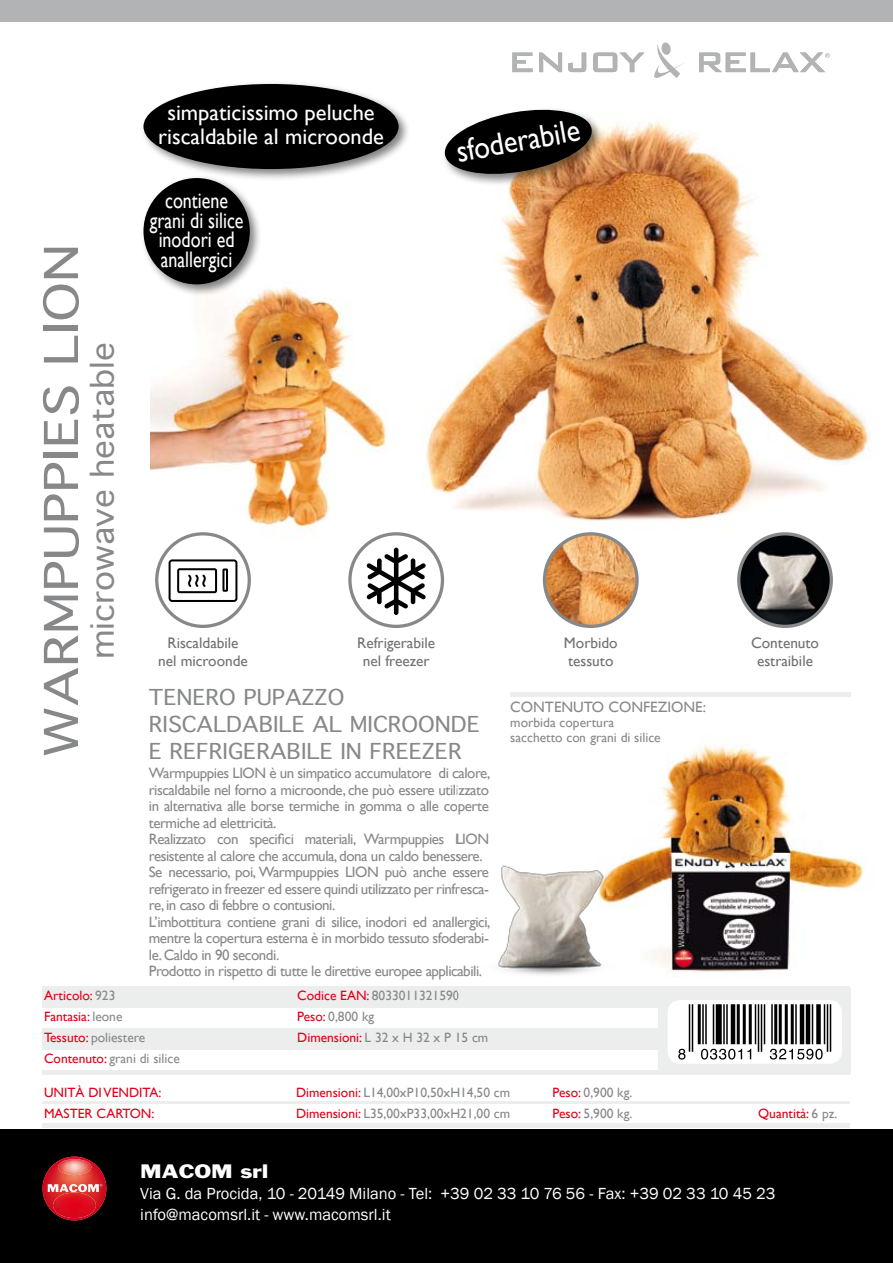
<style>
.page{position:relative;width:893px;height:1263px;background:#fff}
.page>*{position:absolute;margin:0;border:0;box-sizing:border-box;transform-origin:0 0}
.t1{font:45px "Geneva";color:#87888a;scale:1.2 1}
.t2{font:31.5px "Gill Sans";color:#fff;scale:.9 1}
.t3{font:30px "Geneva";color:#87888a;scale:1.1 1}
.t4{font:22.5px/24px "Gill Sans";color:#fff;text-align:center}
.t5{font:22.5px/19.5px "Gill Sans";color:#fff;text-align:center;scale:.8 1}
.t6{font:21px/27px "Geneva";color:#87888a;scale:1.08 1}
.t7{font:18px "Franklin Gothic";color:#fff;scale:1.2 1}
.t8{font:16.5px/21px "Franklin Gothic";color:#fff}
.t9{font:15.3px/18.3px "Gill Sans";color:#707173;text-align:center}
.t10{font:15px/16.5px "Gill Sans";letter-spacing:-.03em;color:#87888a}
.t11{font:15px "Gill Sans";color:#87888a}
.t12{font:13.5px/21px "Gill Sans";color:#87888a}
.t13{font:13.5px/21px "Gill Sans";color:#e2001a}
.s1{color:#87888a}
.s2{color:#e2001a}
</style>
<div class="page">
<img style="left:151px;top:287px;width:220px;height:264px">
<img style="left:353px;top:52px;width:517px;height:489px">
<div style="left:0;top:1129px;width:893px;height:134px;background:#000"></div>
<div style="left:0;top:0;width:893px;height:21px;background:#b1b3b4"></div>
<svg style="left:43px;top:1156px;width:63px;height:64px"></svg>
<div style="left:43px;top:986px;width:807px;height:21px;background:#eceded"></div>
<div style="left:43px;top:1028px;width:807px;height:22px;background:#eceded"></div>
<hr style="left:43px;top:1070px;width:807px;height:4px;background:#eceded">
<div style="left:659px;top:988px;width:192px;height:85px;background:#eceded"></div>
<svg style="left:668px;top:1000px;width:174px;height:64px;background:#efefef"></svg>
<div style="left:510px;top:692px;width:340px;height:5px;background:#eceded"></div>
<img style="left:739px;top:534px;width:92px;height:92px;border-radius:46px">
<div style="left:737px;top:532px;width:96px;height:96px;border:3px solid #87888a;border-radius:50%"></div>
<div style="left:157px;top:534px;width:92px;height:92px;background:#fff;border-radius:50%"></div>
<div style="left:155px;top:532px;width:96px;height:96px;border:3px solid #87888a;border-radius:50%"></div>
<div style="left:350px;top:534px;width:92px;height:92px;background:#fff;border-radius:50%"></div>
<div style="left:348px;top:532px;width:96px;height:96px;border:3px solid #87888a;border-radius:50%"></div>
<svg style="left:512px;top:53px;width:21px;height:19px"></svg>
<svg style="left:539px;top:53px;width:23px;height:19px"></svg>
<svg style="left:568px;top:53px;width:18px;height:19px"></svg>
<svg style="left:699px;top:53px;width:131px;height:19px"></svg>
<svg style="left:593px;top:42px;width:93px;height:44px"></svg>
<hr style="left:43px;top:1102px;width:807px;height:2px;background:#eceded">
<hr style="left:43px;top:1123px;width:807px;height:4px;background:#eceded">
<svg style="left:169px;top:559px;width:68px;height:43px"></svg>
<svg style="left:366px;top:548px;width:60px;height:67px"></svg>
<img style="left:544px;top:534px;width:93px;height:92px;border-radius:46px">
<div style="left:543px;top:532px;width:96px;height:96px;border:3px solid #87888a;border-radius:50%"></div>
<div style="left:140px;top:80px;width:270px;height:102px;background:#000;opacity:.5"></div>
<div style="left:143px;top:84px;width:256px;height:85px;background:#000;border-radius:50%"></div>
<div style="left:140px;top:174px;width:122px;height:123px;background:#000;opacity:.5"></div>
<div style="left:143px;top:178px;width:107px;height:106px;background:#000;border-radius:50%"></div>
<img style="left:458px;top:865px;width:178px;height:143px">
<hr style="left:689px;top:1004px;width:1px;height:48px;background:#000">
<hr style="left:692px;top:1004px;width:1px;height:48px;background:#000">
<hr style="left:698px;top:1004px;width:1px;height:40px;background:#000">
<hr style="left:699px;top:1004px;width:2px;height:40px;background:#000">
<hr style="left:702px;top:1004px;width:2px;height:40px;background:#000">
<hr style="left:705px;top:1004px;width:2px;height:40px;background:#000">
<hr style="left:713px;top:1004px;width:1px;height:40px;background:#000">
<hr style="left:716px;top:1004px;width:1px;height:40px;background:#000">
<hr style="left:717px;top:1004px;width:2px;height:40px;background:#000">
<hr style="left:719px;top:1004px;width:1px;height:40px;background:#000">
<hr style="left:720px;top:1004px;width:2px;height:40px;background:#000">
<hr style="left:723px;top:1004px;width:2px;height:40px;background:#000">
<hr style="left:726px;top:1004px;width:2px;height:40px;background:#000">
<hr style="left:731px;top:1004px;width:1px;height:40px;background:#000">
<hr style="left:732px;top:1004px;width:2px;height:40px;background:#000">
<hr style="left:734px;top:1004px;width:1px;height:40px;background:#000">
<hr style="left:737px;top:1004px;width:1px;height:40px;background:#000">
<hr style="left:738px;top:1004px;width:2px;height:40px;background:#000">
<hr style="left:743px;top:1004px;width:1px;height:40px;background:#000">
<hr style="left:744px;top:1004px;width:2px;height:40px;background:#000">
<hr style="left:749px;top:1004px;width:1px;height:40px;background:#000">
<hr style="left:750px;top:1004px;width:2px;height:40px;background:#000">
<hr style="left:755px;top:1004px;width:1px;height:40px;background:#000">
<hr style="left:758px;top:1004px;width:1px;height:48px;background:#000">
<hr style="left:761px;top:1004px;width:1px;height:48px;background:#000">
<hr style="left:764px;top:1004px;width:1px;height:40px;background:#000">
<hr style="left:771px;top:1004px;width:2px;height:40px;background:#000">
<hr style="left:774px;top:1004px;width:2px;height:40px;background:#000">
<hr style="left:776px;top:1004px;width:1px;height:40px;background:#000">
<hr style="left:779px;top:1004px;width:1px;height:40px;background:#000">
<hr style="left:780px;top:1004px;width:2px;height:40px;background:#000">
<hr style="left:785px;top:1004px;width:1px;height:40px;background:#000">
<hr style="left:786px;top:1004px;width:2px;height:40px;background:#000">
<hr style="left:791px;top:1004px;width:1px;height:40px;background:#000">
<hr style="left:792px;top:1004px;width:2px;height:40px;background:#000">
<hr style="left:795px;top:1004px;width:2px;height:40px;background:#000">
<hr style="left:800px;top:1004px;width:1px;height:40px;background:#000">
<hr style="left:801px;top:1004px;width:2px;height:40px;background:#000">
<hr style="left:803px;top:1004px;width:1px;height:40px;background:#000">
<hr style="left:806px;top:1004px;width:1px;height:40px;background:#000">
<hr style="left:807px;top:1004px;width:2px;height:40px;background:#000">
<hr style="left:809px;top:1004px;width:1px;height:40px;background:#000">
<hr style="left:812px;top:1004px;width:1px;height:40px;background:#000">
<hr style="left:816px;top:1004px;width:2px;height:40px;background:#000">
<hr style="left:818px;top:1004px;width:1px;height:40px;background:#000">
<hr style="left:819px;top:1004px;width:2px;height:40px;background:#000">
<hr style="left:824px;top:1004px;width:1px;height:40px;background:#000">
<hr style="left:827px;top:1004px;width:1px;height:48px;background:#000">
<hr style="left:830px;top:1004px;width:1px;height:48px;background:#000">
<svg style="left:678px;top:1049px;width:7px;height:10px"></svg>
<svg style="left:701px;top:1049px;width:50px;height:10px"></svg>
<svg style="left:770px;top:1049px;width:53px;height:10px"></svg>
<div style="left:441px;top:106px;width:162px;height:81px;background:#000;opacity:.5"></div>
<svg style="left:442px;top:105px;width:152px;height:73px"></svg>
<img style="left:581px;top:744px;width:284px;height:240px">
<h1 class="t1" style="left:23px;top:757px;width:429px;rotate:-90deg">WARMPUPPIES LION</h1>
<h3 class="t3" style="left:77px;top:659px;width:290px;rotate:-90deg">microwave heatable</h3>
<h3 class="t4" style="left:158px;top:100px;width:227px">simpaticissimo peluche riscaldabile al microonde</h3>
<h3 class="t5" style="left:150px;top:191px;width:119px">contiene grani di silice inodori ed anallergici</h3>
<h2 class="t2" style="left:453px;top:133px;width:140px;rotate:-10deg">sfoderabile</h2>
<p class="t9" style="left:158px;top:633px;width:91px">Riscaldabile nel microonde</p>
<p class="t9" style="left:357px;top:633px;width:79px">Refrigerabile nel freezer</p>
<p class="t9" style="left:564px;top:633px;width:55px;text-align:left">Morbido tessuto</p>
<h3 class="t6" style="left:149px;top:683px;width:308px">TENERO PUPAZZO<br>RISCALDABILE AL MICROONDE<br>E REFRIGERABILE IN FREEZER</h3>
<p class="t10" style="left:149px;top:765px;width:343px">Warmpuppies LION è un simpatico accumulatore di calore, riscaldabile nel forno a microonde, che può essere utilizzato in alternativa alle borse termiche in gomma o alle coperte termiche ad elettricità.<br>Realizzato con specifici materiali, Warmpuppies LION resistente al calore che accumula, dona un caldo benessere.<br>Se necessario, poi, Warmpuppies LION può anche essere refrigerato in freezer ed essere quindi utilizzato per rinfresca&shy;re, in caso di febbre o contusioni.<br>L’imbottitura contiene grani di silice, inodori ed anallergici, mentre la copertura esterna è in morbido tessuto sfoderabi&shy;le. Caldo in 90 secondi.<br>Prodotto in rispetto di tutte le direttive europee applicabili.</p>
<p class="t11" style="left:510px;top:698px;width:197px">CONTENUTO CONFEZIONE:</p>
<p class="t12" style="left:510px;top:714px;width:152px;line-height:15px">morbida copertura sacchetto con grani di silice</p>
<p class="t13" style="left:44px;top:985px;width:137px">Articolo: <span class="s1">923<br></span>Fantasia: <span class="s1">leone<br></span>Tessuto: <span class="s1">poliestere<br></span>Contenuto: <span class="s1">grani di silice</span></p>
<p class="t12" style="left:297px;top:985px;width:193px"><span class="s2">Codice EAN:</span> 8033011321590<br><span class="s2">Peso:</span> 0,800 kg<br><span class="s2">Dimensioni:</span> L 32 x H 32 x P 15 cm</p>
<p class="t9" style="left:751px;top:633px;width:70px">Contenuto estraibile</p>
<p class="t13" style="left:44px;top:1082px;width:77px">Unità di vendita</p>
<p class="t13" style="left:158px;top:1082px;width:4px">:</p>
<p class="t12" style="left:296px;top:1082px;width:216px"><span class="s2">Dimensioni:</span> L14,00xP10,50xH14,50 cm</p>
<p class="t12" style="left:553px;top:1082px;width:81px"><span class="s2">Peso:</span> 0,900 kg.</p>
<p class="t13" style="left:44px;top:1103px;width:20px">Master</p>
<p class="t13" style="left:97px;top:1103px;width:20px">Carton</p>
<p class="t13" style="left:151px;top:1103px;width:4px">:</p>
<p class="t12" style="left:296px;top:1103px;width:216px"><span class="s2">Dimensioni:</span> L35,00xP33,00xH21,00 cm</p>
<p class="t12" style="left:553px;top:1103px;width:81px"><span class="s2">Peso:</span> 5,900 kg.</p>
<p class="t13" style="left:758px;top:1103px;width:81px">Quantità: <span class="s1">6 pz.</span></p>
<p class="t7" style="left:140px;top:1159px;width:108px">MACOM srl</p>
<p class="t8" style="left:140px;top:1183px;width:637px">Via G. da Procida, 10 - 20149 Milano - Tel: +39 02 33 10 76 56 - Fax: +39 02 33 10 45 23 info@macomsrl.it - www.macomsrl.it</p>
</div>
